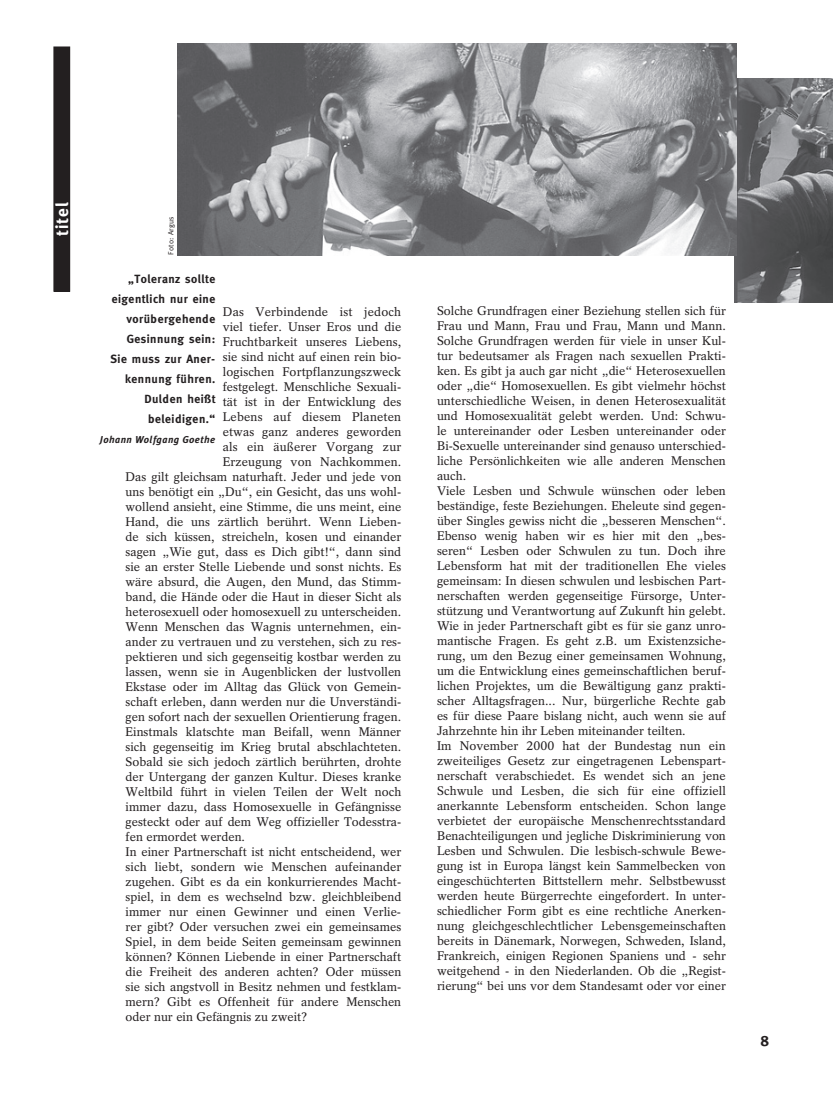
<style>
.page{position:relative;width:833px;height:1099px;background:#fff}
.page>*{position:absolute;margin:0;border:0;box-sizing:border-box;transform-origin:0 0}
.t1{font:700 17.5px "Meta";color:#fff}
.t2{font:700 15px "Meta";color:#231f20}
.t3{font:12.5px/15px "Rotation";color:#231f20}
.t4{font:700 11.88px/20px "Meta";letter-spacing:.04em;color:#231f20;text-align:right}
.t5{font:italic 700 10px "Meta Plus";letter-spacing:.04em;color:#231f20}
.t6{font:7.5px "Meta";letter-spacing:.01em;color:#231f20}
</style>
<div class="page">
<div style="left:54px;top:47px;width:16px;height:244px;background:#231f20"></div>
<img style="left:734px;top:79px;width:99px;height:224px">
<img style="left:177px;top:43px;width:559px;height:212px">
<h1 class="t1" style="left:52px;top:236px;width:35px;rotate:-90deg">titel</h1>
<p class="t6" style="left:166px;top:255px;width:39px;rotate:-90deg">Foto: Argus</p>
<p class="t4" style="left:110px;top:269px;width:106px">„Toleranz sollte eigentlich nur eine vorübergehende<br>Gesinnung sein:<br>Sie muss zur Aner&shy;kennung führen.<br>Dulden heißt beleidigen.“</p>
<p class="t5" style="left:100px;top:433px;width:117px">Johann Wolfgang Goethe</p>
<p class="t3" style="left:223px;top:304px;width:180px">Das Verbindende ist jedoch</p>
<p class="t3" style="left:223px;top:319px;width:180px">viel tiefer. Unser Eros und die</p>
<p class="t3" style="left:223px;top:334px;width:180px">Fruchtbarkeit unseres Liebens,</p>
<p class="t3" style="left:223px;top:349px;width:180px">sie sind nicht auf einen rein bio-</p>
<p class="t3" style="left:223px;top:364px;width:180px">logischen Fortpflanzungszweck</p>
<p class="t3" style="left:223px;top:379px;width:180px">festgelegt. Menschliche Sexuali-</p>
<p class="t3" style="left:223px;top:394px;width:180px">tät ist in der Entwicklung des</p>
<p class="t3" style="left:223px;top:409px;width:180px">Lebens auf diesem Planeten</p>
<p class="t3" style="left:223px;top:424px;width:180px">etwas ganz anderes geworden</p>
<p class="t3" style="left:223px;top:439px;width:180px">als ein äußerer Vorgang zur</p>
<p class="t3" style="left:223px;top:454px;width:180px">Erzeugung von Nachkommen.</p>
<p class="t3" style="left:126px;top:469px;width:277px">Das gilt gleichsam naturhaft. Jeder und jede von</p>
<p class="t3" style="left:126px;top:484px;width:277px">uns benötigt ein „Du“, ein Gesicht, das uns wohl-</p>
<p class="t3" style="left:126px;top:499px;width:277px">wollend ansieht, eine Stimme, die uns meint, eine</p>
<p class="t3" style="left:126px;top:514px;width:277px">Hand, die uns zärtlich berührt. Wenn Lieben-</p>
<p class="t3" style="left:126px;top:529px;width:277px">de sich küssen, streicheln, kosen und einander</p>
<p class="t3" style="left:126px;top:544px;width:277px">sagen „Wie gut, dass es Dich gibt!“, dann sind</p>
<p class="t3" style="left:126px;top:559px;width:277px">sie an erster Stelle Liebende und sonst nichts. Es</p>
<p class="t3" style="left:126px;top:574px;width:277px">wäre absurd, die Augen, den Mund, das Stimm-</p>
<p class="t3" style="left:126px;top:589px;width:277px">band, die Hände oder die Haut in dieser Sicht als</p>
<p class="t3" style="left:126px;top:604px;width:277px">heterosexuell oder homosexuell zu unterscheiden.</p>
<p class="t3" style="left:126px;top:619px;width:277px">Wenn Menschen das Wagnis unternehmen, ein-</p>
<p class="t3" style="left:126px;top:634px;width:277px">ander zu vertrauen und zu verstehen, sich zu res-</p>
<p class="t3" style="left:126px;top:649px;width:277px">pektieren und sich gegenseitig kostbar werden zu</p>
<p class="t3" style="left:126px;top:664px;width:277px">lassen, wenn sie in Augenblicken der lustvollen</p>
<p class="t3" style="left:126px;top:679px;width:277px">Ekstase oder im Alltag das Glück von Gemein-</p>
<p class="t3" style="left:126px;top:694px;width:277px">schaft erleben, dann werden nur die Unverständi-</p>
<p class="t3" style="left:126px;top:709px;width:277px">gen sofort nach der sexuellen Orientierung fragen.</p>
<p class="t3" style="left:126px;top:724px;width:277px">Einstmals klatschte man Beifall, wenn Männer</p>
<p class="t3" style="left:126px;top:739px;width:277px">sich gegenseitig im Krieg brutal abschlachteten.</p>
<p class="t3" style="left:126px;top:754px;width:277px">Sobald sie sich jedoch zärtlich berührten, drohte</p>
<p class="t3" style="left:126px;top:769px;width:277px">der Untergang der ganzen Kultur. Dieses kranke</p>
<p class="t3" style="left:126px;top:784px;width:277px">Weltbild führt in vielen Teilen der Welt noch</p>
<p class="t3" style="left:126px;top:799px;width:277px">immer dazu, dass Homosexuelle in Gefängnisse</p>
<p class="t3" style="left:126px;top:814px;width:277px">gesteckt oder auf dem Weg offizieller Todesstra-</p>
<p class="t3" style="left:126px;top:829px;width:121px">fen ermordet werden.</p>
<p class="t3" style="left:126px;top:844px;width:277px">In einer Partnerschaft ist nicht entscheidend, wer</p>
<p class="t3" style="left:126px;top:859px;width:277px">sich liebt, sondern wie Menschen aufeinander</p>
<p class="t3" style="left:126px;top:874px;width:277px">zugehen. Gibt es da ein konkurrierendes Macht-</p>
<p class="t3" style="left:126px;top:889px;width:277px">spiel, in dem es wechselnd bzw. gleichbleibend</p>
<p class="t3" style="left:126px;top:904px;width:277px">immer nur einen Gewinner und einen Verlie-</p>
<p class="t3" style="left:126px;top:919px;width:277px">rer gibt? Oder versuchen zwei ein gemeinsames</p>
<p class="t3" style="left:126px;top:934px;width:277px">Spiel, in dem beide Seiten gemeinsam gewinnen</p>
<p class="t3" style="left:126px;top:949px;width:277px">können? Können Liebende in einer Partnerschaft</p>
<p class="t3" style="left:126px;top:964px;width:277px">die Freiheit des anderen achten? Oder müssen</p>
<p class="t3" style="left:126px;top:979px;width:277px">sie sich angstvoll in Besitz nehmen und festklam-</p>
<p class="t3" style="left:126px;top:994px;width:277px">mern? Gibt es Offenheit für andere Menschen</p>
<p class="t3" style="left:126px;top:1009px;width:183px">oder nur ein Gefängnis zu zweit?</p>
<p class="t3" style="left:437px;top:303px;width:290px">Solche Grundfragen einer Beziehung stellen sich für Frau und Mann, Frau und Frau, Mann und Mann.<br>Solche Grundfragen werden für viele in unser Kul&shy;tur bedeutsamer als Fragen nach sexuellen Prakti&shy;ken. Es gibt ja auch gar nicht „die“ Heterosexuellen oder „die“ Homosexuellen. Es gibt vielmehr höchst unterschiedliche Weisen, in denen Heterosexualität und Homosexualität gelebt werden. Und: Schwu&shy;le untereinander oder Lesben untereinander oder Bi-Sexuelle untereinander sind genauso unterschied&shy;liche Persönlichkeiten wie alle anderen Menschen auch.<br>Viele Lesben und Schwule wünschen oder leben beständige, feste Beziehungen. Eheleute sind gegen&shy;über Singles gewiss nicht die „besseren Menschen“.<br>Ebenso wenig haben wir es hier mit den „bes&shy;seren“ Lesben oder Schwulen zu tun. Doch ihre Lebensform hat mit der traditionellen Ehe vieles gemeinsam: In diesen schwulen und lesbischen Part&shy;nerschaften werden gegenseitige Fürsorge, Unter&shy;stützung und Verantwortung auf Zukunft hin gelebt.<br>Wie in jeder Partnerschaft gibt es für sie ganz unro&shy;mantische Fragen. Es geht z.B. um Existenzsiche&shy;rung, um den Bezug einer gemeinsamen Wohnung, um die Entwicklung eines gemeinschaftlichen beruf&shy;lichen Projektes, um die Bewältigung ganz prakti&shy;scher Alltagsfragen... Nur, bürgerliche Rechte gab es für diese Paare bislang nicht, auch wenn sie auf Jahrzehnte hin ihr Leben miteinander teilten.<br>Im November 2000 hat der Bundestag nun ein zweiteiliges Gesetz zur eingetragenen Lebenspart&shy;nerschaft verabschiedet. Es wendet sich an jene Schwule und Lesben, die sich für eine offiziell anerkannte Lebensform entscheiden. Schon lange verbietet der europäische Menschenrechtsstandard Benachteiligungen und jegliche Diskriminierung von Lesben und Schwulen. Die lesbisch-schwule Bewe&shy;gung ist in Europa längst kein Sammelbecken von eingeschüchterten Bittstellern mehr. Selbstbewusst werden heute Bürgerrechte eingefordert. In unter&shy;schiedlicher Form gibt es eine rechtliche Anerken&shy;nung gleichgeschlechtlicher Lebensgemeinschaften bereits in Dänemark, Norwegen, Schweden, Island, Frankreich, einigen Regionen Spaniens und - sehr weitgehend - in den Niederlanden. Ob die „Regist&shy;rierung“ bei uns vor dem Standesamt oder vor einer</p>
<p class="t2" style="left:761px;top:1031px;width:10px">8</p>
</div>
